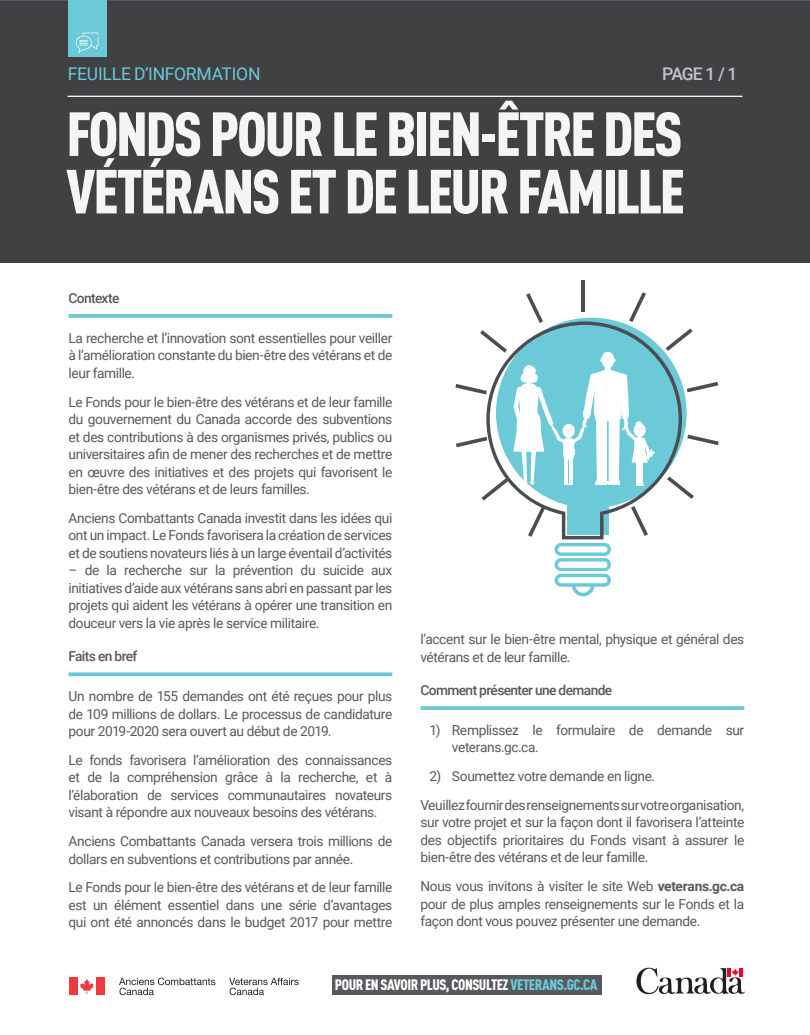
<style>
.page{position:relative;width:810px;height:1035px;background:#fff}
.page>*{position:absolute;margin:0;border:0;box-sizing:border-box;transform-origin:0 0}
.t1{font:900 61.25px/57.5px "DIN Cond";letter-spacing:-.04em;color:#fff}
.Fact_Sheet_Category{font:17.5px "Roboto";letter-spacing:-.015em;color:#6cc9d8}
.t2{font:500 17.5px "Roboto";color:#c1c3cc}
.t3{font:900 15px "DIN Cond";letter-spacing:-.03em;color:#fff}
.Body_Copy{font:13.75px/17.5px "Roboto";letter-spacing:-.03em;color:#57595c;text-align:justify}
.Header_Blue{font:500 13.75px "Roboto";letter-spacing:-.045em;color:#57595c}
.s1{font-weight:700}
.s2{color:#6cc9d8}
</style>
<div class="page">
<div style="left:332px;top:975px;width:269px;height:20px;background:#57595c"></div>
<svg style="left:229px;top:978px;width:70px;height:17px"></svg>
<svg style="left:119px;top:978px;width:96px;height:17px"></svg>
<div style="left:69px;top:978px;width:8px;height:17px;background:#ee3a41"></div>
<div style="left:96px;top:978px;width:9px;height:17px;background:#ee3a41"></div>
<svg style="left:80px;top:979px;width:14px;height:15px"></svg>
<svg style="left:636px;top:968px;width:109px;height:27px"></svg>
<div style="left:0;top:1px;width:810px;height:261px;background:#3e3e3f"></div>
<hr style="left:68px;top:96px;width:674px;height:1px;background:#fff">
<svg style="left:482px;top:322px;width:200px;height:217px;fill:#6cc9d8"></svg>
<svg style="left:555px;top:543px;width:56px;height:53px"></svg>
<hr style="left:581px;top:280px;width:3px;height:32px;background:#4b4d54">
<svg style="left:526px;top:293px;width:17px;height:30px"></svg>
<svg style="left:480px;top:330px;width:27px;height:23px"></svg>
<svg style="left:455px;top:384px;width:32px;height:10px"></svg>
<svg style="left:456px;top:437px;width:31px;height:10px"></svg>
<svg style="left:631px;top:506px;width:17px;height:30px"></svg>
<svg style="left:667px;top:476px;width:27px;height:23px"></svg>
<svg style="left:687px;top:435px;width:32px;height:10px"></svg>
<svg style="left:687px;top:382px;width:31px;height:10px"></svg>
<svg style="left:666px;top:329px;width:27px;height:22px"></svg>
<svg style="left:629px;top:292px;width:17px;height:30px"></svg>
<svg style="left:69px;top:314px;width:323px;height:4px"></svg>
<svg style="left:69px;top:672px;width:323px;height:4px"></svg>
<svg style="left:420px;top:706px;width:324px;height:4px"></svg>
<div style="left:68px;top:0;width:38px;height:57px;background:#6cc9d8"></div>
<svg style="left:76px;top:33px;width:22px;height:20px"></svg>
<p class="Fact_Sheet_Category" style="left:68px;top:62px;width:194px">FEUILLE D’INFORMATION</p>
<p class="t2" style="left:662px;top:62px;width:77px">PAGE 1 / 1</p>
<h1 class="t1" style="left:66px;top:103px;width:620px">FONDS POUR LE BIEN-ÊTRE DES<br>VÉTÉRANS ET DE LEUR FAMILLE</h1>
<h2 class="Header_Blue" style="left:69px;top:288px;width:52px">Contexte</h2>
<p class="Body_Copy" style="left:69px;top:329px;width:325px">La recherche et l’innovation sont essentielles pour veiller à l’amélioration constante du bien-être des vétérans et de leur famille.</p>
<p class="Body_Copy" style="left:69px;top:392px;width:325px">Le Fonds pour le bien-être des vétérans et de leur famille du gouvernement du Canada accorde des subventions et des contributions à des organismes privés, publics ou universitaires afin de mener des recherches et de mettre en œuvre des initiatives et des projets qui favorisent le bien-être des vétérans et de leurs familles.</p>
<p class="Body_Copy" style="left:69px;top:509px;width:325px">Anciens Combattants Canada investit dans les idées qui ont un impact. Le Fonds favorisera la création de services et de soutiens novateurs liés à un large éventail d’activités</p>
<p class="Body_Copy" style="left:69px;top:561px;width:325px">– de la recherche sur la prévention du suicide aux initiatives d’aide aux vétérans sans abri en passant par les projets qui aident les vétérans à opérer une transition en douceur vers la vie après le service militaire.</p>
<h2 class="Header_Blue" style="left:69px;top:647px;width:70px">Faits en bref</h2>
<p class="Body_Copy" style="left:69px;top:687px;width:325px">Un nombre de 155 demandes ont été reçues pour plus de 109 millions de dollars. Le processus de candidature pour 2019-2020 sera ouvert au début de 2019.</p>
<p class="Body_Copy" style="left:69px;top:751px;width:325px">Le fonds favorisera l’amélioration des connaissances et de la compréhension grâce à la recherche, et à l’élaboration de services communautaires novateurs visant à répondre aux nouveaux besoins des vétérans.</p>
<p class="Body_Copy" style="left:69px;top:832px;width:325px">Anciens Combattants Canada versera trois millions de dollars en subventions et contributions par année.</p>
<p class="Body_Copy" style="left:69px;top:878px;width:325px">Le Fonds pour le bien-être des vétérans et de leur famille est un élément essentiel dans une série d’avantages qui ont été annoncés dans le budget 2017 pour mettre</p>
<p class="Body_Copy" style="left:420px;top:630px;width:325px">l’accent sur le bien-être mental, physique et général des vétérans et de leur famille.</p>
<h2 class="Header_Blue" style="left:420px;top:680px;width:193px">Comment présenter une demande</h2>
<p class="Body_Copy" style="left:452px;top:721px;width:294px;text-indent:-22px">1) Remplissez le formulaire de demande sur veterans.gc.ca.</p>
<p class="Body_Copy" style="left:429px;top:767px;width:227px">2) Soumettez votre demande en ligne.</p>
<p class="Body_Copy" style="left:420px;top:796px;width:325px">Veuillez fournir des renseignements sur votre organisation, sur votre projet et sur la façon dont il favorisera l’atteinte des objectifs prioritaires du Fonds visant à assurer le bien-être des vétérans et de leur famille.</p>
<p class="Body_Copy" style="left:420px;top:877px;width:325px">Nous vous invitons à visiter le site Web <span class="s1">veterans.gc.ca </span>pour de plus amples renseignements sur le Fonds et la façon dont vous pouvez présenter une demande.</p>
<p class="t3" style="left:335px;top:975px;width:264px">POUR EN SAVOIR PLUS, CONSULTEZ <span class="s2">VETERANS.GC.CA</span></p>
</div>
